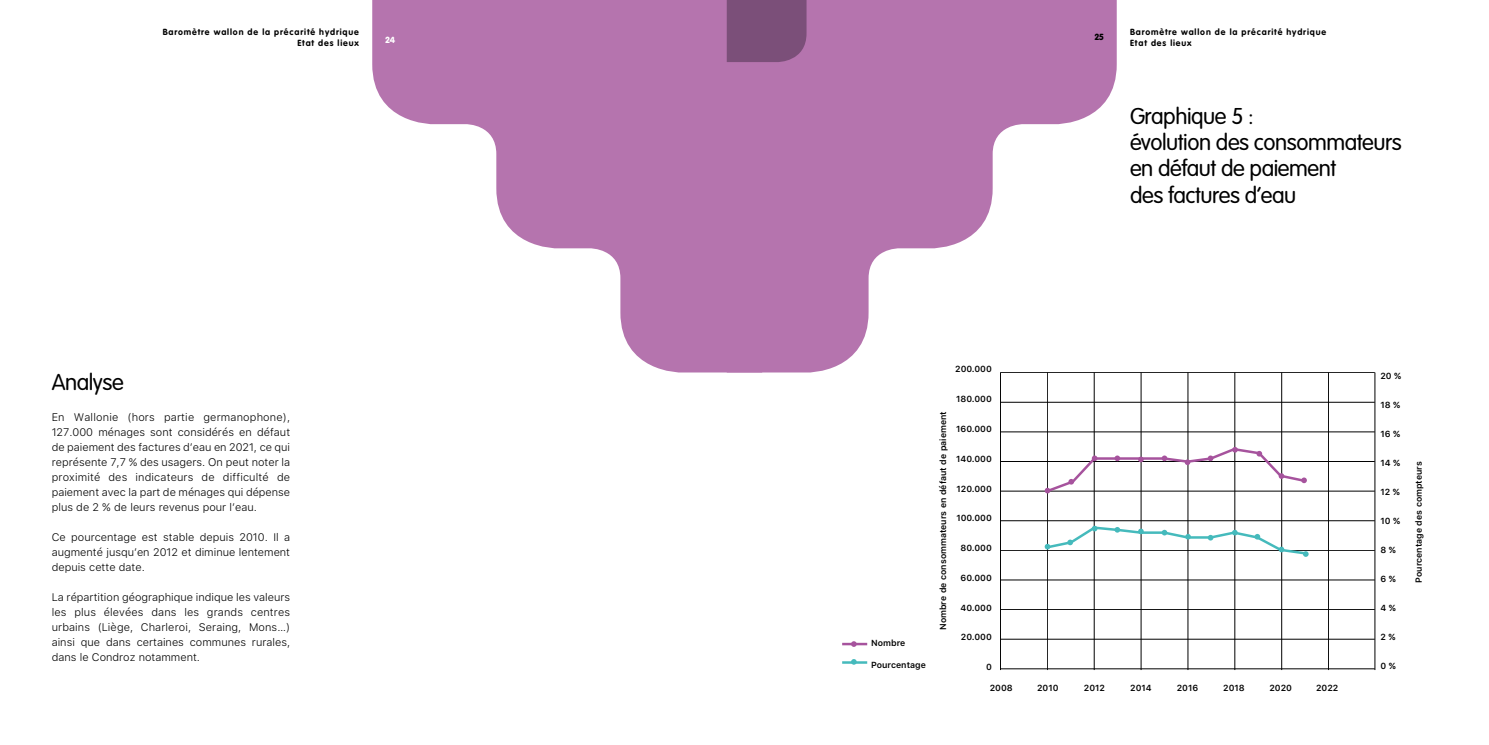
<style>
.page{position:relative;width:1489px;height:745px;background:#fff}
.page>*{position:absolute;margin:0;border:0;box-sizing:border-box;transform-origin:0 0}
.t1{font:300 22.5px/26.2px "VAG Rounded";letter-spacing:-.02em;color:#000}
.t2{font:300 11px/15px "SF Pro Text";color:#000;text-align:justify}
.t3{font:600 8.75px "SF Pro Text";color:#000}
.t4{font:700 8.75px/11.2px "VAG Rounded";letter-spacing:.1em;color:#000}
.t5{font:900 8.75px "VAG Rounded";color:#fff}
.t6{font:900 8.75px "VAG Rounded";color:#000}
</style>
<div class="page">
<svg style="left:372px;top:0;width:354px;height:372px;fill:#b574ae"></svg>
<hr style="left:1000px;top:372px;width:374px;height:1px;background:#000">
<hr style="left:1000px;top:402px;width:374px;height:1px;background:#000">
<hr style="left:1000px;top:431px;width:374px;height:1px;background:#000">
<hr style="left:1000px;top:461px;width:374px;height:1px;background:#000">
<hr style="left:1000px;top:490px;width:374px;height:1px;background:#000">
<hr style="left:1000px;top:520px;width:374px;height:1px;background:#000">
<hr style="left:1000px;top:549px;width:374px;height:1px;background:#000">
<hr style="left:1000px;top:579px;width:374px;height:1px;background:#000">
<hr style="left:1000px;top:609px;width:374px;height:1px;background:#000">
<hr style="left:1000px;top:638px;width:374px;height:1px;background:#000">
<hr style="left:1000px;top:668px;width:374px;height:1px;background:#000">
<hr style="left:1000px;top:372px;width:1px;height:297px;background:#000">
<hr style="left:1093px;top:372px;width:1px;height:297px;background:#000">
<hr style="left:1047px;top:372px;width:1px;height:297px;background:#000">
<hr style="left:1140px;top:372px;width:1px;height:297px;background:#000">
<hr style="left:1187px;top:372px;width:1px;height:297px;background:#000">
<hr style="left:1234px;top:372px;width:1px;height:297px;background:#000">
<hr style="left:1281px;top:372px;width:1px;height:297px;background:#000">
<hr style="left:1328px;top:372px;width:1px;height:297px;background:#000">
<hr style="left:1374px;top:372px;width:1px;height:297px;background:#000">
<svg style="left:726px;top:0;width:390px;height:372px;fill:#b574ae"></svg>
<div style="left:726px;top:0;width:80px;height:62px;background:#7b4f79"></div>
<svg style="left:1044px;top:446px;width:262px;height:48px"></svg>
<svg style="left:1044px;top:524px;width:264px;height:32px"></svg>
<hr style="left:842px;top:642px;width:25px;height:3px;background:#a6539d">
<hr style="left:842px;top:660px;width:25px;height:3px;background:#45babc">
<p class="t4" style="left:163px;top:26px;width:198px;text-align:right">Baromètre wallon de la précarité hydrique<br>Etat des lieux</p>
<p class="t6" style="left:1094px;top:32px;width:10px">25</p>
<p class="t5" style="left:385px;top:35px;width:11px">24</p>
<p class="t4" style="left:1129px;top:26px;width:198px">Baromètre wallon de la précarité hydrique<br>Etat des lieux</p>
<h1 class="t1" style="left:1129px;top:103px;width:273px">Graphique 5 :<br>évolution des consommateurs en défaut de paiement<br>des factures d’eau</h1>
<h1 class="t1" style="left:52px;top:369px;width:73px">Analyse</h1>
<p class="t2" style="left:52px;top:409px;width:240px">En Wallonie (hors partie germanophone), 127.000 ménages sont considérés en défaut de paiement des factures d’eau en 2021, ce qui représente 7,7 % des usagers. On peut noter la proximité des indicateurs de difficulté de paiement avec la part de ménages qui dépense plus de 2 % de leurs revenus pour l’eau.</p>
<p class="t2" style="left:52px;top:529px;width:240px">Ce pourcentage est stable depuis 2010. Il a augmenté jusqu’en 2012 et diminue lentement depuis cette date.</p>
<p class="t2" style="left:52px;top:589px;width:240px">La répartition géographique indique les valeurs les plus élevées dans les grands centres urbains (Liège, Charleroi, Seraing, Mons…) ainsi que dans certaines communes rurales, dans le Condroz notamment.</p>
<p class="t3" style="left:871px;top:636px;width:36px">Nombre</p>
<p class="t3" style="left:871px;top:658px;width:56px">Pourcentage</p>
<p class="t3" style="left:936px;top:629px;width:220px;rotate:-90deg">Nombre de consommateurs en défaut de paiement</p>
<p class="t3" style="left:955px;top:363px;width:38px">200.000</p>
<p class="t3" style="left:956px;top:392px;width:37px">180.000</p>
<p class="t3" style="left:956px;top:422px;width:37px">160.000</p>
<p class="t3" style="left:956px;top:452px;width:37px">140.000</p>
<p class="t3" style="left:956px;top:481px;width:37px">120.000</p>
<p class="t3" style="left:956px;top:511px;width:37px">100.000</p>
<p class="t3" style="left:960px;top:541px;width:33px">80.000</p>
<p class="t3" style="left:960px;top:571px;width:33px">60.000</p>
<p class="t3" style="left:960px;top:600px;width:33px">40.000</p>
<p class="t3" style="left:960px;top:630px;width:32px">20.000</p>
<p class="t3" style="left:986px;top:660px;width:7px">0</p>
<p class="t3" style="left:989px;top:681px;width:25px">2008</p>
<p class="t3" style="left:1037px;top:681px;width:23px">2010</p>
<p class="t3" style="left:1083px;top:681px;width:23px">2012</p>
<p class="t3" style="left:1130px;top:681px;width:23px">2014</p>
<p class="t3" style="left:1176px;top:681px;width:23px">2016</p>
<p class="t3" style="left:1223px;top:681px;width:23px">2018</p>
<p class="t3" style="left:1269px;top:681px;width:24px">2020</p>
<p class="t3" style="left:1315px;top:681px;width:24px">2022</p>
<p class="t3" style="left:1380px;top:369px;width:23px">20 %</p>
<p class="t3" style="left:1380px;top:398px;width:21px">18 %</p>
<p class="t3" style="left:1380px;top:427px;width:21px">16 %</p>
<p class="t3" style="left:1380px;top:456px;width:21px">14 %</p>
<p class="t3" style="left:1380px;top:485px;width:21px">12 %</p>
<p class="t3" style="left:1380px;top:514px;width:21px">10 %</p>
<p class="t3" style="left:1380px;top:543px;width:17px">8 %</p>
<p class="t3" style="left:1380px;top:572px;width:17px">6 %</p>
<p class="t3" style="left:1380px;top:601px;width:17px">4 %</p>
<p class="t3" style="left:1380px;top:630px;width:17px">2 %</p>
<p class="t3" style="left:1380px;top:659px;width:17px">0 %</p>
<p class="t3" style="left:1411px;top:582px;width:123px;rotate:-90deg">Pourcentage des compteurs</p>
</div>
